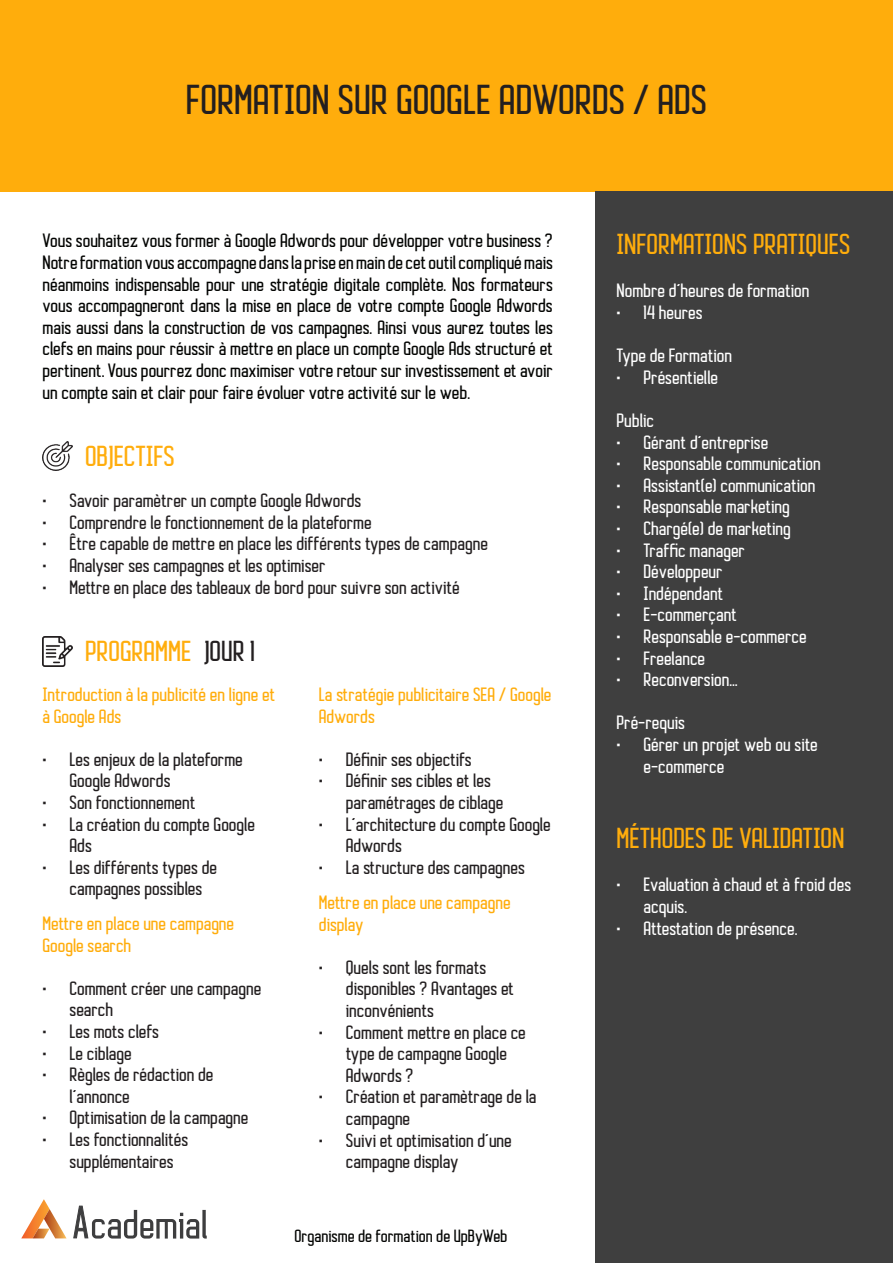
<style>
.page{position:relative;width:893px;height:1263px;background:#fff}
.page>*{position:absolute;margin:0;border:0;box-sizing:border-box;transform-origin:0 0}
.t1{font:700 39px "Autobus";color:#231f20}
.t2{font:700 27px "Autobus";color:#ffad0c}
.t3{font:700 27px "Autobus";color:#231f20}
.t4{font:700 18px/21.6px "Autobus";color:#231f20}
.t5{font:700 18px/21.6px "Autobus";color:#040503;text-align:justify}
.t6{font:700 18px/21.6px "Autobus";color:#fff}
.t7{font:700 18px/21.6px "Autobus";color:#ffad0c}
.t8{font:700 16.5px "Autobus";color:#040503}
</style>
<div class="page">
<div style="left:0;top:0;width:893px;height:191px;background:#ffad0c"></div>
<div style="left:595px;top:191px;width:298px;height:1072px;background:#3f3f3f"></div>
<svg style="left:21px;top:1199px;width:46px;height:39px"></svg>
<svg style="left:73px;top:1205px;width:134px;height:33px"></svg>
<img style="left:43px;top:441px;width:29px;height:30px">
<img style="left:43px;top:636px;width:29px;height:30px">
<p class="t1" style="left:186px;top:77px;width:523px">FORMATION SUR GOOGLE ADWORDS / ADS</p>
<p class="t5" style="left:43px;top:230px;width:512px">Vous souhaitez vous former à Google Adwords pour développer votre business ?<br>Notre formation vous accompagne dans la prise en main de cet outil compliqué mais néanmoins indispensable pour une stratégie digitale complète. Nos formateurs vous accompagneront dans la mise en place de votre compte Google Adwords mais aussi dans la construction de vos campagnes. Ainsi vous aurez toutes les clefs en mains pour réussir à mettre en place un compte Google Ads structuré et pertinent. Vous pourrez donc maximiser votre retour sur investissement et avoir un compte sain et clair pour faire évoluer votre activité sur le web.</p>
<p class="t2" style="left:85px;top:440px;width:91px">OBJECTIFS</p>
<p class="t4" style="left:43px;top:490px;width:320px">• Savoir paramètrer un compte Google Adwords</p>
<p class="t4" style="left:43px;top:511px;width:331px">• Comprendre le fonctionnement de la plateforme</p>
<p class="t4" style="left:43px;top:533px;width:447px">• Être capable de mettre en place les différents types de campagne</p>
<p class="t4" style="left:43px;top:555px;width:284px">• Analyser ses campagnes et les optimiser</p>
<p class="t4" style="left:43px;top:576px;width:419px">• Mettre en place des tableaux de bord pour suivre son activité</p>
<p class="t2" style="left:85px;top:635px;width:108px">PROGRAMME</p>
<p class="t3" style="left:204px;top:635px;width:53px">JOUR 1</p>
<p class="t7" style="left:43px;top:684px;width:234px">Introduction à la publicité en ligne et à Google Ads</p>
<p class="t4" style="left:70px;top:748px;width:175px;text-indent:-27px">• Les enjeux de la plateforme<br>Google Adwords</p>
<p class="t4" style="left:43px;top:792px;width:155px">• Son fonctionnement</p>
<p class="t4" style="left:70px;top:813px;width:187px;text-indent:-27px">• La création du compte Google<br>Ads</p>
<p class="t4" style="left:70px;top:856px;width:149px;text-indent:-27px">• Les différents types de campagnes possibles</p>
<p class="t7" style="left:43px;top:913px;width:193px">Mettre en place une campagne<br>Google search</p>
<p class="t4" style="left:70px;top:977px;width:193px;text-indent:-27px">• Comment créer une campagne search</p>
<p class="t4" style="left:43px;top:1021px;width:118px">• Les mots clefs</p>
<p class="t4" style="left:43px;top:1042px;width:91px">• Le ciblage</p>
<p class="t4" style="left:70px;top:1064px;width:145px;text-indent:-27px">• Règles de rédaction de l’annonce</p>
<p class="t4" style="left:43px;top:1107px;width:207px">• Optimisation de la campagne</p>
<p class="t4" style="left:70px;top:1129px;width:120px;text-indent:-27px">• Les fonctionnalités supplémentaires</p>
<p class="t7" style="left:319px;top:684px;width:234px">La stratégie publicitaire SEA / Google<br>Adwords</p>
<p class="t4" style="left:319px;top:748px;width:154px">• Définir ses objectifs</p>
<p class="t4" style="left:346px;top:770px;width:159px;text-indent:-27px">• Définir ses cibles et les paramétrages de ciblage</p>
<p class="t4" style="left:346px;top:813px;width:206px;text-indent:-27px">• L’architecture du compte Google<br>Adwords</p>
<p class="t4" style="left:319px;top:856px;width:208px">• La structure des campagnes</p>
<p class="t7" style="left:319px;top:892px;width:193px">Mettre en place une campagne display</p>
<p class="t4" style="left:346px;top:956px;width:170px;text-indent:-27px">• Quels sont les formats disponibles ? Avantages et inconvénients</p>
<p class="t4" style="left:346px;top:1021px;width:181px;text-indent:-27px">• Comment mettre en place ce type de campagne Google<br>Adwords ?</p>
<p class="t4" style="left:346px;top:1086px;width:192px;text-indent:-27px">• Création et paramètrage de la campagne</p>
<p class="t4" style="left:346px;top:1129px;width:167px;text-indent:-27px">• Suivi et optimisation d’une campagne display</p>
<p class="t8" style="left:294px;top:1226px;width:215px">Organisme de formation de UpByWeb</p>
<p class="t2" style="left:617px;top:228px;width:235px">INFORMATIONS PRATIQUES</p>
<p class="t6" style="left:617px;top:280px;width:194px">Nombre d’heures de formation</p>
<p class="t6" style="left:617px;top:302px;width:87px">• 14 heures</p>
<p class="t6" style="left:617px;top:345px;width:117px">Type de Formation</p>
<p class="t6" style="left:617px;top:366px;width:103px">• Présentielle</p>
<p class="t6" style="left:617px;top:410px;width:39px">Public</p>
<p class="t6" style="left:617px;top:431px;width:153px">• Gérant d’entreprise</p>
<p class="t6" style="left:617px;top:453px;width:206px">• Responsable communication</p>
<p class="t6" style="left:617px;top:474px;width:200px">• Assistant(e) communication</p>
<p class="t6" style="left:617px;top:496px;width:175px">• Responsable marketing</p>
<p class="t6" style="left:617px;top:518px;width:176px">• Chargé(e) de marketing</p>
<p class="t6" style="left:617px;top:539px;width:130px">• Traffic manager</p>
<p class="t6" style="left:617px;top:561px;width:108px">• Développeur</p>
<p class="t6" style="left:617px;top:582px;width:108px">• Indépendant</p>
<p class="t6" style="left:617px;top:604px;width:122px">• E-commerçant</p>
<p class="t6" style="left:617px;top:626px;width:192px">• Responsable e-commerce</p>
<p class="t6" style="left:617px;top:647px;width:90px">• Freelance</p>
<p class="t6" style="left:617px;top:669px;width:123px">• Reconversion…</p>
<p class="t6" style="left:617px;top:712px;width:70px">Pré-requis</p>
<p class="t6" style="left:644px;top:734px;width:176px;text-indent:-27px">• Gérer un projet web ou site e-commerce</p>
<p class="t2" style="left:617px;top:822px;width:229px">MÉTHODES DE VALIDATION</p>
<p class="t6" style="left:644px;top:874px;width:209px;text-indent:-27px">• Evaluation à chaud et à froid des acquis.</p>
<p class="t6" style="left:617px;top:917px;width:182px">• Attestation de présence.</p>
</div>
